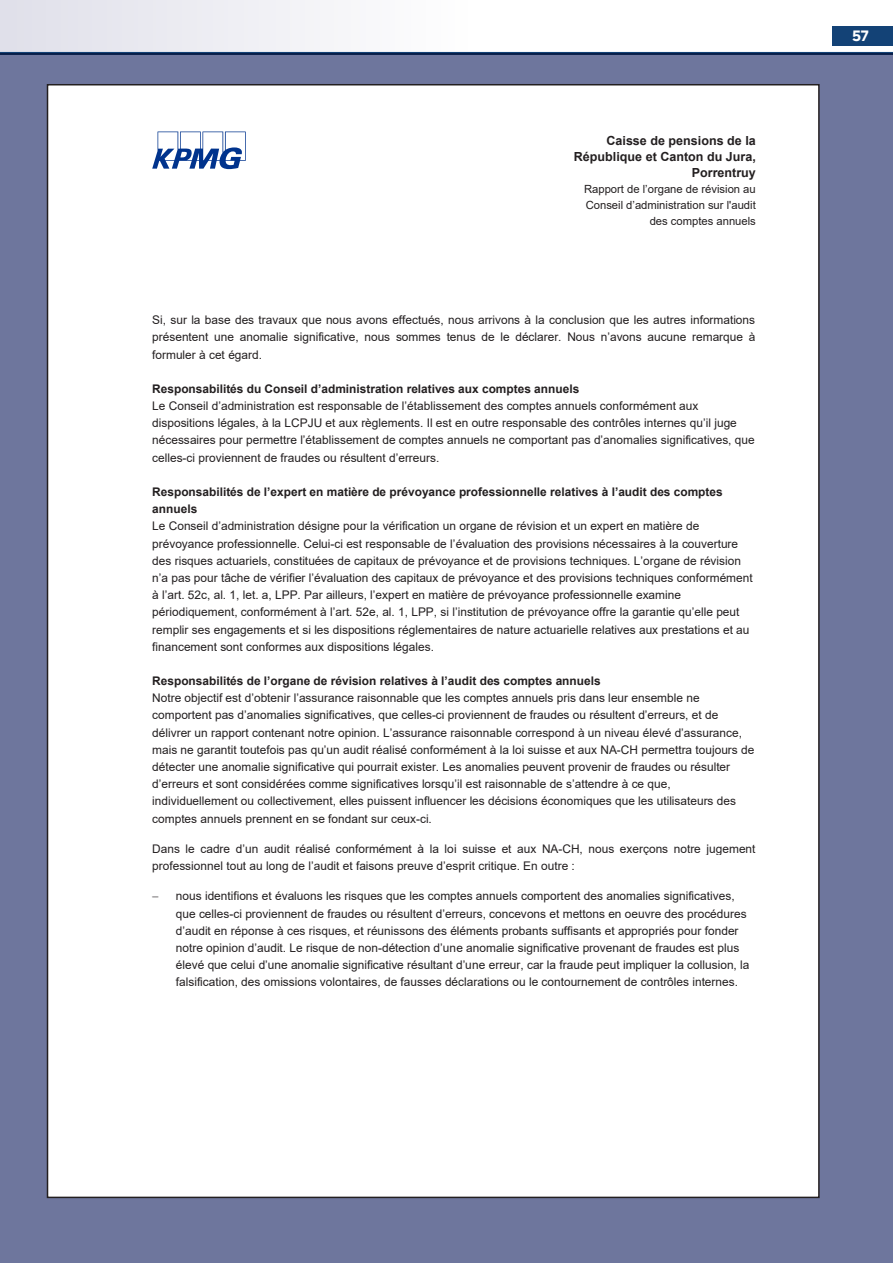
<style>
.page{position:relative;width:893px;height:1263px;background:#fff}
.page>*{position:absolute;margin:0;border:0;box-sizing:border-box;transform-origin:0 0}
.t1{font:700 15px "TT Norms Pro";color:#fff}
.t2{font:700 12.6px/15.9px "Arial";color:#231f20;text-align:right}
.t3{font:11.85px/17.2px "Arial";color:#231f20}
.t4{font:11.25px/15.9px "Arial";color:#231f20;text-align:right}
.s1{font-weight:700}
</style>
<div class="page">
<div style="left:0;top:0;width:468px;height:54px;background:linear-gradient(to right,#dfdfea,#fefefe)"></div>
<hr style="left:0;top:52px;width:893px;height:3px;background:#134276">
<div style="left:0;top:54px;width:893px;height:1209px;background:#6e769d"></div>
<div style="left:48px;top:85px;width:771px;height:1112px;background:#fff"></div>
<svg style="left:152px;top:132px;width:94px;height:37px"></svg>
<div style="left:832px;top:26px;width:61px;height:19px;background:#134276"></div>
<p class="t2" style="left:574px;top:133px;width:184px">Caisse de pensions de la<br>République et Canton du Jura,<br>Porrentruy</p>
<p class="t4" style="left:584px;top:181px;width:173px">Rapport de l’organe de révision au<br>Conseil d’administration sur l'audit des comptes annuels</p>
<p class="t3" style="left:152px;top:311px;width:605px;text-align:justify">Si, sur la base des travaux que nous avons effectués, nous arrivons à la conclusion que les autres informations présentent une anomalie significative, nous sommes tenus de le déclarer. Nous n’avons aucune remarque à formuler à cet égard.</p>
<p class="t3" style="left:152px;top:380px;width:604px"><span class="s1">Responsabilités du Conseil d’administration relatives aux comptes annuels<br></span>Le Conseil d’administration est responsable de l’établissement des comptes annuels conformément aux dispositions légales, à la LCPJU et aux règlements. Il est en outre responsable des contrôles internes qu’il juge nécessaires pour permettre l’établissement de comptes annuels ne comportant pas d’anomalies significatives, que celles-ci proviennent de fraudes ou résultent d’erreurs.</p>
<p class="t3" style="left:152px;top:483px;width:602px"><span class="s1">Responsabilités de l’expert en matière de prévoyance professionnelle relatives à l’audit des comptes annuels<br></span>Le Conseil d’administration désigne pour la vérification un organe de révision et un expert en matière de prévoyance professionnelle. Celui-ci est responsable de l’évaluation des provisions nécessaires à la couverture des risques actuariels, constituées de capitaux de prévoyance et de provisions techniques. L’organe de révision n’a pas pour tâche de vérifier l’évaluation des capitaux de prévoyance et des provisions techniques conformément à l’art. 52c, al. 1, let. a, LPP. Par ailleurs, l’expert en matière de prévoyance professionnelle examine périodiquement, conformément à l’art. 52e, al. 1, LPP, si l’institution de prévoyance offre la garantie qu’elle peut remplir ses engagements et si les dispositions réglementaires de nature actuarielle relatives aux prestations et au financement sont conformes aux dispositions légales.</p>
<p class="t3" style="left:152px;top:672px;width:604px"><span class="s1">Responsabilités de l’organe de révision relatives à l’audit des comptes annuels<br></span>Notre objectif est d’obtenir l’assurance raisonnable que les comptes annuels pris dans leur ensemble ne comportent pas d’anomalies significatives, que celles-ci proviennent de fraudes ou résultent d’erreurs, et de délivrer un rapport contenant notre opinion. L’assurance raisonnable correspond à un niveau élevé d’assurance, mais ne garantit toutefois pas qu’un audit réalisé conformément à la loi suisse et aux NA-CH permettra toujours de détecter une anomalie significative qui pourrait exister. Les anomalies peuvent provenir de fraudes ou résulter d’erreurs et sont considérées comme significatives lorsqu’il est raisonnable de s’attendre à ce que, individuellement ou collectivement, elles puissent influencer les décisions économiques que les utilisateurs des comptes annuels prennent en se fondant sur ceux-ci.</p>
<p class="t3" style="left:152px;top:840px;width:605px">Dans le cadre d’un audit réalisé conformément à la loi suisse et aux NA-CH, nous exerçons notre jugement professionnel tout au long de l’audit et faisons preuve d’esprit critique. En outre :</p>
<p class="t3" style="left:176px;top:888px;width:575px">nous identifions et évaluons les risques que les comptes annuels comportent des anomalies significatives, que celles-ci proviennent de fraudes ou résultent d’erreurs, concevons et mettons en oeuvre des procédures d’audit en réponse à ces risques, et réunissons des éléments probants suffisants et appropriés pour fonder notre opinion d’audit. Le risque de non-détection d’une anomalie significative provenant de fraudes est plus élevé que celui d’une anomalie significative résultant d’une erreur, car la fraude peut impliquer la collusion, la falsification, des omissions volontaires, de fausses déclarations ou le contournement de contrôles internes.</p>
<p class="t1" style="left:852px;top:26px;width:18px">57</p>
</div>
